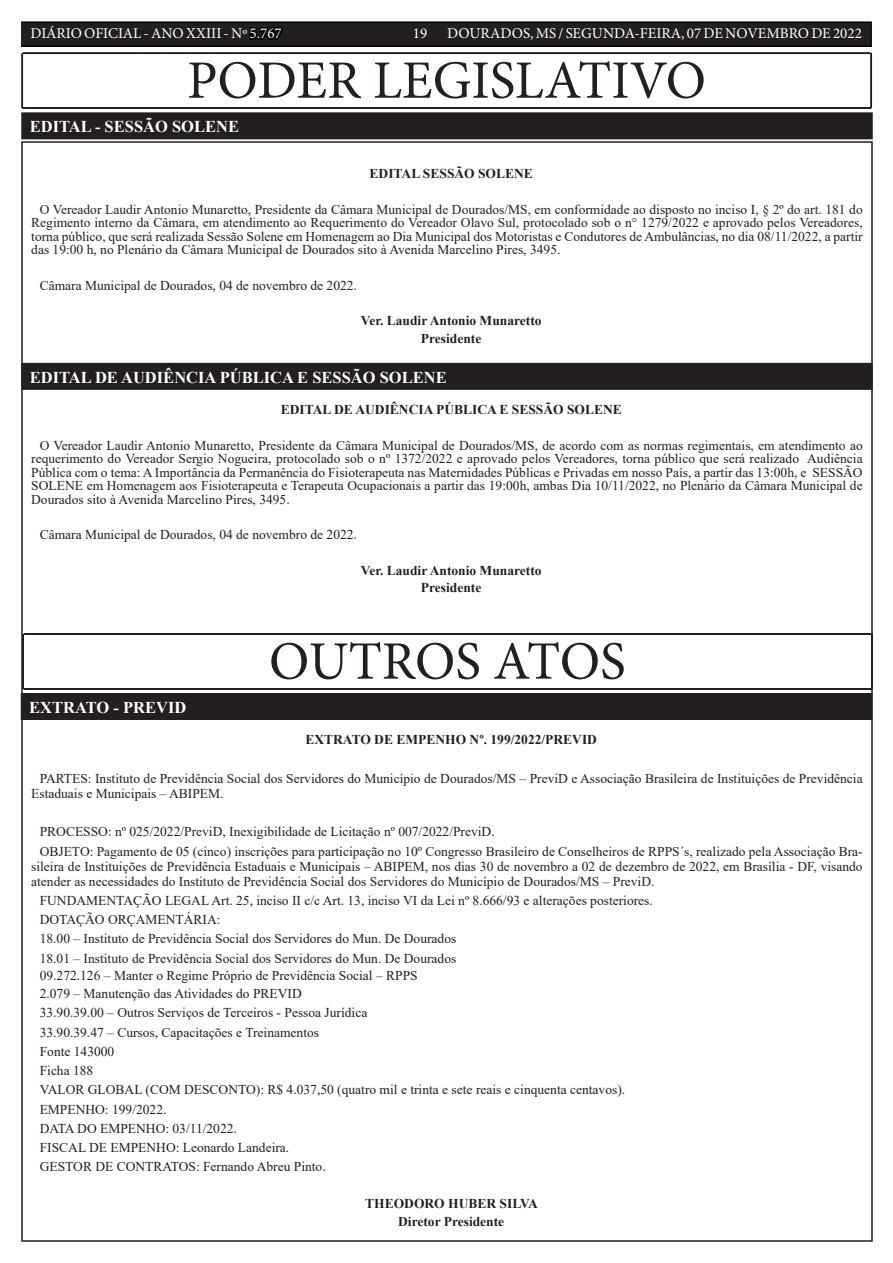
<style>
.page{position:relative;width:893px;height:1263px;background:#fff}
.page>*{position:absolute;margin:0;border:0;box-sizing:border-box;transform-origin:0 0}
.t1{font:54px "Minion Pro";color:#231f20}
.t2{font:700 16.5px "Times New Roman";color:#fff}
.t3{font:15px "Minion Pro";color:#fff}
.t4{font:13.5px/19.2px "Times New Roman";color:#231f20}
.t5{font:700 13.5px/17.7px "Times New Roman";color:#231f20;text-align:center}
.s1{color:#000}
</style>
<div class="page">
<div style="left:21px;top:22px;width:850px;height:24px;background:#231f20"></div>
<div style="left:21px;top:21px;width:851px;height:26px;border:2px solid #000"></div>
<div style="left:23px;top:114px;width:848px;height:23px;background:#231f20"></div>
<div style="left:21px;top:112px;width:852px;height:27px;border:4px solid #231f20"></div>
<svg style="left:21px;top:52px;width:851px;height:57px"></svg>
<svg style="left:22px;top:633px;width:851px;height:57px"></svg>
<div style="left:23px;top:695px;width:847px;height:23px;background:#231f20"></div>
<div style="left:21px;top:693px;width:851px;height:27px;border:4px solid #231f20"></div>
<div style="left:23px;top:365px;width:848px;height:23px;background:#231f20"></div>
<div style="left:21px;top:363px;width:852px;height:27px;border:4px solid #231f20"></div>
<p class="t3" style="left:31px;top:24px;width:253px">DIÁRIO OFICIAL - ANO XXIII - Nº <span class="s1">5.767</span></p>
<p class="t3" style="left:413px;top:24px;width:16px">19</p>
<p class="t3" style="left:447px;top:24px;width:416px">DOURADOS, MS / SEGUNDA-FEIRA, 07 DE NOVEMBRO DE 2022</p>
<h1 class="t1" style="left:187px;top:44px;width:520px">PODER LEGISLATIVO</h1>
<p class="t2" style="left:30px;top:115px;width:211px">EDITAL - SESSÃO SOLENE</p>
<p class="t5" style="left:370px;top:165px;width:165px">EDITAL SESSÃO SOLENE</p>
<p class="t4" style="left:31px;top:202px;width:833px;line-height:13.5px;text-align:justify;text-indent:9px">O Vereador Laudir Antonio Munaretto, Presidente da Câmara Municipal de Dourados/MS, em conformidade ao disposto no inciso I, § 2º do art. 181 do Regimento interno da Câmara, em atendimento ao Requerimento do Vereador Olavo Sul, protocolado sob o n° 1279/2022 e aprovado pelos Vereadores, torna público, que será realizada Sessão Solene em Homenagem ao Dia Municipal dos Motoristas e Condutores de Ambulâncias, no dia 08/11/2022, a partir das 19:00 h, no Plenário da Câmara Municipal de Dourados sito à Avenida Marcelino Pires, 3495.</p>
<p class="t4" style="left:40px;top:275px;width:319px">Câmara Municipal de Dourados, 04 de novembro de 2022.</p>
<p class="t5" style="left:361px;top:312px;width:182px">Ver. Laudir Antonio Munaretto<br>Presidente</p>
<p class="t2" style="left:30px;top:365px;width:418px">EDITAL DE AUDIÊNCIA PÚBLICA E SESSÃO SOLENE</p>
<p class="t5" style="left:281px;top:400px;width:343px">EDITAL DE AUDIÊNCIA PÚBLICA E SESSÃO SOLENE</p>
<p class="t4" style="left:31px;top:438px;width:833px;line-height:13.5px;text-align:justify;text-indent:9px">O Vereador Laudir Antonio Munaretto, Presidente da Câmara Municipal de Dourados/MS, de acordo com as normas regimentais, em atendimento ao requerimento do Vereador Sergio Nogueira, protocolado sob o nº 1372/2022 e aprovado pelos Vereadores, torna público que será realizado Audiência Pública com o tema: A Importância da Permanência do Fisioterapeuta nas Maternidades Públicas e Privadas em nosso País, a partir das 13:00h, e SESSÃO SOLENE em Homenagem aos Fisioterapeuta e Terapeuta Ocupacionais a partir das 19:00h, ambas Dia 10/11/2022, no Plenário da Câmara Municipal de Dourados sito à Avenida Marcelino Pires, 3495.</p>
<p class="t4" style="left:40px;top:525px;width:319px">Câmara Municipal de Dourados, 04 de novembro de 2022.</p>
<p class="t5" style="left:361px;top:561px;width:182px">Ver. Laudir Antonio Munaretto<br>Presidente</p>
<p class="t2" style="left:29px;top:695px;width:159px">EXTRATO - PREVID</p>
<h1 class="t1" style="left:269px;top:625px;width:358px">OUTROS ATOS</h1>
<p class="t5" style="left:305px;top:730px;width:293px">EXTRATO DE EMPENHO Nº. 199/2022/PREVID</p>
<p class="t4" style="left:31px;top:770px;width:833px;line-height:15px;text-indent:9px">PARTES: Instituto de Previdência Social dos Servidores do Município de Dourados/MS – PreviD e Associação Brasileira de Instituições de Previdência<br>Estaduais e Municipais – ABIPEM.</p>
<p class="t4" style="left:40px;top:822px;width:824px">PROCESSO: nº 025/2022/PreviD, Inexigibilidade de Licitação nº 007/2022/PreviD.<br>OBJETO: Pagamento de 05 (cinco) inscrições para participação no 10º Congresso Brasileiro de Conselheiros de RPPS´s, realizado pela Associação Bra-</p>
<p class="t4" style="left:31px;top:858px;width:833px;line-height:15px">sileira de Instituições de Previdência Estaduais e Municipais – ABIPEM, nos dias 30 de novembro a 02 de dezembro de 2022, em Brasília - DF, visando atender as necessidades do Instituto de Previdência Social dos Servidores do Município de Dourados/MS – PreviD.</p>
<p class="t4" style="left:40px;top:890px;width:615px">FUNDAMENTAÇÃO LEGAL Art. 25, inciso II c/c Art. 13, inciso VI da Lei nº 8.666/93 e alterações posteriores.<br>DOTAÇÃO ORÇAMENTÁRIA:<br>18.00 – Instituto de Previdência Social dos Servidores do Mun. De Dourados<br>18.01 – Instituto de Previdência Social dos Servidores do Mun. De Dourados</p>
<p class="t4" style="left:40px;top:966px;width:379px;line-height:17.7px">09.272.126 – Manter o Regime Próprio de Previdência Social – RPPS<br>2.079 – Manutenção das Atividades do PREVID</p>
<p class="t4" style="left:40px;top:1003px;width:587px">33.90.39.00 – Outros Serviços de Terceiros - Pessoa Jurídica<br>33.90.39.47 – Cursos, Capacitações e Treinamentos<br>Fonte 143000<br>Ficha 188<br>VALOR GLOBAL (COM DESCONTO): R$ 4.037,50 (quatro mil e trinta e sete reais e cinquenta centavos).<br>EMPENHO: 199/2022.<br>DATA DO EMPENHO: 03/11/2022.<br>FISCAL DE EMPENHO: Leonardo Landeira.<br>GESTOR DE CONTRATOS: Fernando Abreu Pinto.</p>
<p class="t5" style="left:365px;top:1194px;width:174px">THEODORO HUBER SILVA<br>Diretor Presidente</p>
</div>
